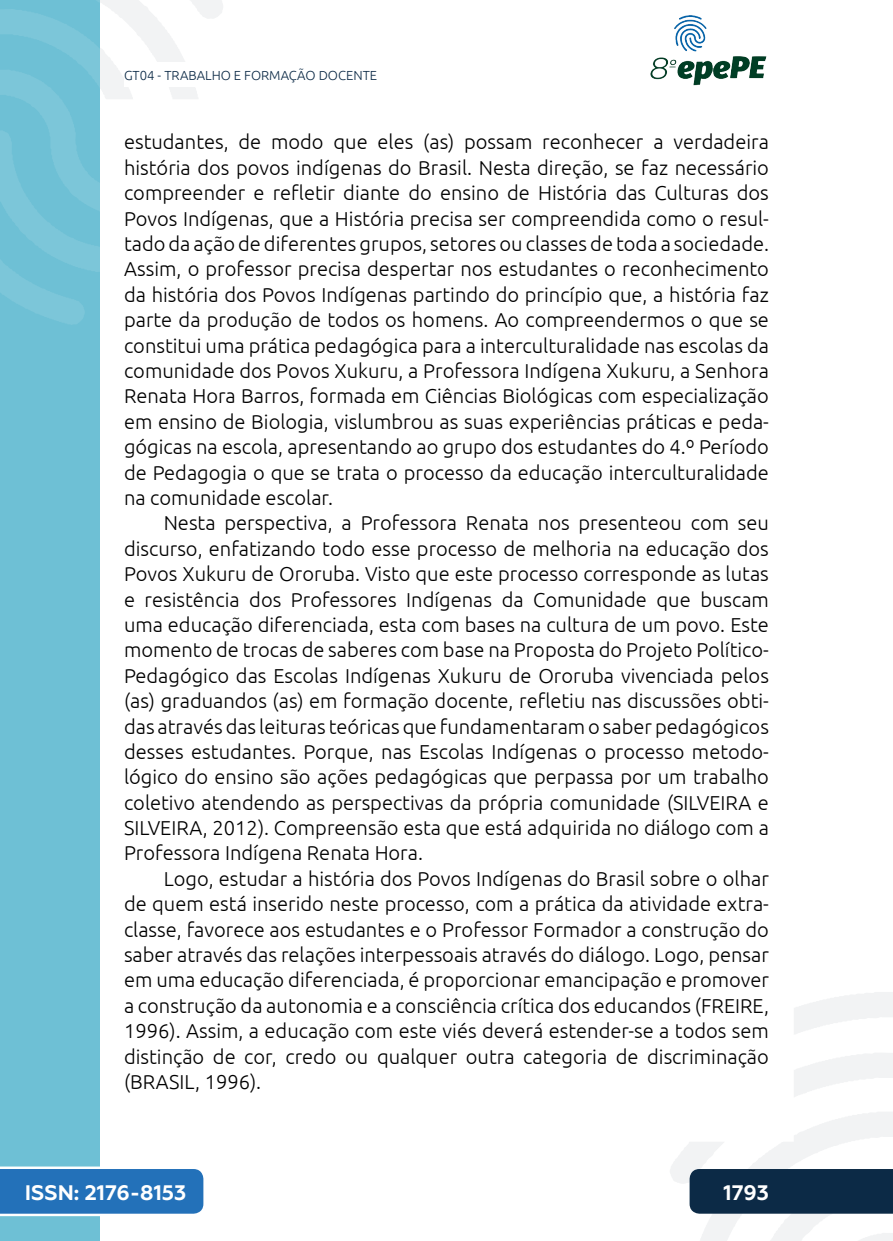
<style>
.page{position:relative;width:893px;height:1241px;background:#fff}
.page>*{position:absolute;margin:0;border:0;box-sizing:border-box;transform-origin:0 0}
.t1{font:700 21px "Geometria";color:#fff}
._5_CORPO{font:300 20.12px/25.4px "Ubuntu";color:#000;text-align:justify}
.t2{font:300 13.12px "Ubuntu";color:#0c2a46}
</style>
<div class="page">
<svg style="left:670px;top:992px;width:223px;height:248px"></svg>
<svg style="left:99px;top:0;width:124px;height:324px"></svg>
<img style="left:650px;top:15px;width:117px;height:71px">
<div style="left:0;top:0;width:99px;height:1240px;background:#6ec0d5"></div>
<svg style="left:0;top:0;width:99px;height:325px"></svg>
<svg style="left:0;top:1166px;width:203px;height:49px;background:#367dbf"></svg>
<div style="left:690px;top:1168px;width:203px;height:45px;background:#0c2a46"></div>
<div style="left:124px;top:62px;width:516px;height:25px;background:#fff"></div>
<p class="t2" style="left:124px;top:67px;width:255px">GT04 - TRABALHO E FORMAÇÃO DOCENTE</p>
<p class="_5_CORPO" style="left:124px;top:129px;width:646px">estudantes, de modo que eles (as) possam reconhecer a verdadeira história dos povos indígenas do Brasil. Nesta direção, se faz necessário compreender e refletir diante do ensino de História das Culturas dos Povos Indígenas, que a História precisa ser compreendida como o resul&shy;tado da ação de diferentes grupos, setores ou classes de toda a sociedade.<br>Assim, o professor precisa despertar nos estudantes o reconhecimento da história dos Povos Indígenas partindo do princípio que, a história faz parte da produção de todos os homens. Ao compreendermos o que se constitui uma prática pedagógica para a interculturalidade nas escolas da comunidade dos Povos Xukuru, a Professora Indígena Xukuru, a Senhora Renata Hora Barros, formada em Ciências Biológicas com especialização em ensino de Biologia, vislumbrou as suas experiências práticas e peda&shy;gógicas na escola, apresentando ao grupo dos estudantes do 4.º Período de Pedagogia o que se trata o processo da educação interculturalidade na comunidade escolar.</p>
<p class="_5_CORPO" style="left:124px;top:510px;width:646px;text-indent:40px">Nesta perspectiva, a Professora Renata nos presenteou com seu discurso, enfatizando todo esse processo de melhoria na educação dos Povos Xukuru de Ororuba. Visto que este processo corresponde as lutas e resistência dos Professores Indígenas da Comunidade que buscam uma educação diferenciada, esta com bases na cultura de um povo. Este momento de trocas de saberes com base na Proposta do Projeto Político-Pedagógico das Escolas Indígenas Xukuru de Ororuba vivenciada pelos (as) graduandos (as) em formação docente, refletiu nas discussões obti&shy;das através das leituras teóricas que fundamentaram o saber pedagógicos desses estudantes. Porque, nas Escolas Indígenas o processo metodo&shy;lógico do ensino são ações pedagógicas que perpassa por um trabalho coletivo atendendo as perspectivas da própria comunidade (SILVEIRA e SILVEIRA, 2012). Compreensão esta que está adquirida no diálogo com a Professora Indígena Renata Hora.</p>
<p class="_5_CORPO" style="left:124px;top:865px;width:646px;text-indent:40px">Logo, estudar a história dos Povos Indígenas do Brasil sobre o olhar de quem está inserido neste processo, com a prática da atividade extra&shy;classe, favorece aos estudantes e o Professor Formador a construção do saber através das relações interpessoais através do diálogo. Logo, pensar em uma educação diferenciada, é proporcionar emancipação e promover a construção da autonomia e a consciência crítica dos educandos (FREIRE, 1996). Assim, a educação com este viés deverá estender-se a todos sem distinção de cor, credo ou qualquer outra categoria de discriminação (BRASIL, 1996).</p>
<p class="t1" style="left:25px;top:1179px;width:163px">ISSN: 2176-8153</p>
<p class="t1" style="left:723px;top:1179px;width:47px">1793</p>
</div>
